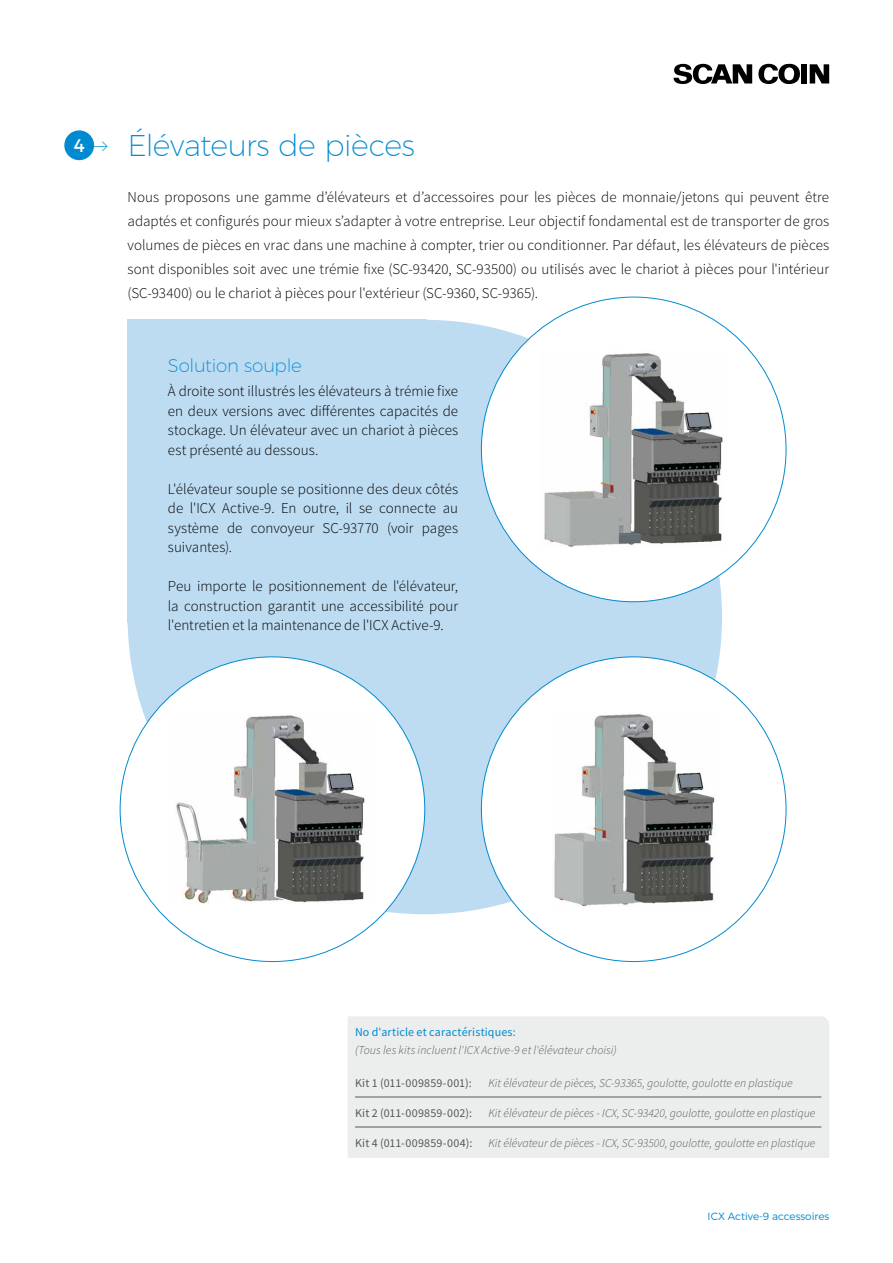
<style>
.page{position:relative;width:893px;height:1263px;background:#fff}
.page>*{position:absolute;margin:0;border:0;box-sizing:border-box;transform-origin:0 0}
.t1{font:200 30px "Montserrat";letter-spacing:-.015em;color:#008bd0}
.t2{font:200 18.3px "Montserrat";letter-spacing:-.015em;color:#008bd0}
.t3{font:18.3px "Montserrat";color:#fff}
.t4{font:300 15px/19.5px "Source Sans Pro";color:#000;text-align:justify}
.t5{font:italic 300 12px "Source Sans Pro";color:#58585a}
.t6{font:12px "Source Sans Pro";letter-spacing:.015em;color:#58585a}
.t7{font:12px "Source Sans Pro";letter-spacing:.015em;color:#008bd0}
.t8{font:300 10.5px "Montserrat";color:#008bd0}
.s1{font-family:"Source Sans Pro";font-weight:300;color:#008bd0}
</style>
<div class="page">
<div style="left:128px;top:320px;width:299px;height:303px;background:#bddbf1"></div>
<div style="left:128px;top:320px;width:594px;height:594px;background:#bddbf1;border-radius:50%"></div>
<div style="left:481px;top:657px;width:305px;height:304px;background:#fff;border-radius:50%"></div>
<img style="left:554px;top:714px;width:162px;height:192px">
<div style="left:481px;top:297px;width:305px;height:305px;background:#fff;border-radius:50%"></div>
<img style="left:544px;top:353px;width:179px;height:194px">
<div style="left:120px;top:657px;width:305px;height:304px;background:#fff;border-radius:50%"></div>
<img style="left:176px;top:715px;width:189px;height:189px">
<div style="left:801px;top:64px;width:6px;height:20px;background:#000"></div>
<svg style="left:810px;top:64px;width:19px;height:20px"></svg>
<svg style="left:674px;top:63px;width:78px;height:21px"></svg>
<svg style="left:758px;top:63px;width:42px;height:21px"></svg>
<div style="left:64px;top:130px;width:30px;height:30px;background:#008bd0;border-radius:50%"></div>
<div style="left:348px;top:1016px;width:481px;height:142px;background:#eceded"></div>
<hr style="left:355px;top:1097px;width:466px;height:1px;background:#58585a">
<hr style="left:355px;top:1127px;width:466px;height:1px;background:#58585a">
<p class="t3" style="left:74px;top:135px;width:36px">4 <span class="s1">→</span></p>
<h1 class="t1" style="left:128px;top:127px;width:289px">Élévateurs de pièces</h1>
<p class="t4" style="left:128px;top:185px;width:703px;line-height:24px">Nous proposons une gamme d’élévateurs et d’accessoires pour les pièces de monnaie/jetons qui peuvent être adaptés et configurés pour mieux s’adapter à votre entreprise. Leur objectif fondamental est de transporter de gros volumes de pièces en vrac dans une machine à compter, trier ou conditionner. Par défaut, les élévateurs de pièces sont disponibles soit avec une trémie fixe (SC-93420, SC-93500) ou utilisés avec le chariot à pièces pour l'intérieur (SC‑93400) ou le chariot à pièces pour l'extérieur (SC-9360, SC-9365).</p>
<p class="t2" style="left:168px;top:355px;width:135px">Solution souple</p>
<p class="t4" style="left:168px;top:381px;width:292px">À droite sont illustrés les élévateurs à trémie fixe en deux versions avec différentes capacités de stockage. Un élévateur avec un chariot à pièces est présenté au dessous.</p>
<p class="t4" style="left:168px;top:479px;width:292px">L'élévateur souple se positionne des deux côtés de l'ICX Active-9. En outre, il se connecte au système de convoyeur SC-93770 (voir pages suivantes).</p>
<p class="t4" style="left:168px;top:576px;width:292px">Peu importe le positionnement de l'élévateur, la construction garantit une accessibilité pour l'entretien et la maintenance de l'ICX Active-9.</p>
<p class="t7" style="left:355px;top:1025px;width:162px">No d'article et caractéristiques:</p>
<p class="t5" style="left:355px;top:1043px;width:263px">(Tous les kits incluent l'ICX Active-9 et l'élévateur choisi)</p>
<p class="t6" style="left:355px;top:1076px;width:118px">Kit 1 (011-009859-001):</p>
<p class="t5" style="left:489px;top:1076px;width:306px">Kit élévateur de pièces, SC-93365, goulotte, goulotte en plastique</p>
<p class="t6" style="left:355px;top:1106px;width:119px">Kit 2 (011-009859-002):</p>
<p class="t5" style="left:489px;top:1106px;width:329px">Kit élévateur de pièces - ICX, SC-93420, goulotte, goulotte en plastique</p>
<p class="t6" style="left:355px;top:1136px;width:119px">Kit 4 (011-009859-004):</p>
<p class="t5" style="left:489px;top:1136px;width:329px">Kit élévateur de pièces - ICX, SC-93500, goulotte, goulotte en plastique</p>
<p class="t8" style="left:708px;top:1210px;width:123px">ICX Active-9 accessoires</p>
</div>
